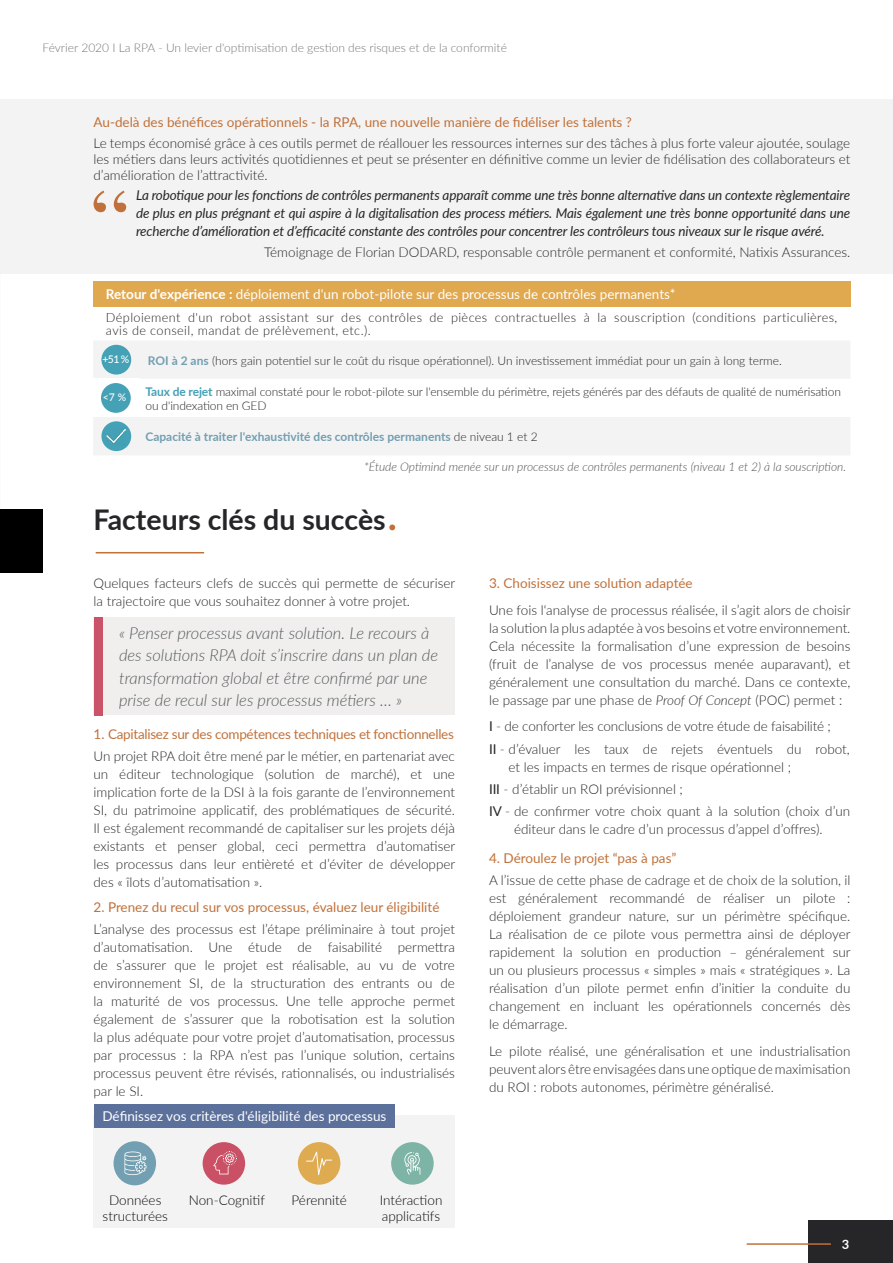
<style>
.page{position:relative;width:893px;height:1263px;background:#fff}
.page>*{position:absolute;margin:0;border:0;box-sizing:border-box;transform-origin:0 0}
.General_-_Titre_Part{font:700 28.5px "Lato";color:#262527}
.EXERGUE{font:italic 300 16.5px/22.5px "Lato";color:#585c5d}
.General_-_Texte{font:300 13.5px/18px "Lato";color:#262527;text-align:justify}
.General_-_Texte-2{font:italic 13.5px/18px "Lato";letter-spacing:-.01em;color:#262527;text-align:justify}
.General_-_Puce_Orang{font:300 13.5px/18px "Lato";color:#262527}
.general_-_sous_sous{font:13.5px "Lato";color:#c1713a}
.General_-_Texte-3{font:13.5px "Lato";color:#fff}
.SOMMAIRE_-_chiffre_j{font:300 13.5px "Lato";color:#040505}
.general_-_sous_sous-2{font:13.5px "Lato";letter-spacing:-.02em;color:#c1713a}
.General_-_Texte-4{font:13.5px "Lato";color:#c1713a}
.t1{font:700 12.9px "Lato";color:#fff}
.General_-_Texte-5{font:300 12.75px/13.5px "Lato";letter-spacing:.03em;color:#262527}
.General_-_Texte-6{font:300 12px/13.5px "Lato";letter-spacing:-.01em;color:#262527}
.General_-_note_bas_d{font:italic 300 12px "Lato";color:#535051}
.t2{font:300 12px "Lato";color:#7b7777}
.General_-_Texte-7{font:700 12px "Lato";color:#729fb1}
.SOMMAIRE_-_chiffre_j-2{font:500 10.5px "Lato";color:#fff}
.s1{font-weight:700}
.s2{font-weight:700;color:#729fb1}
.s3{font-weight:700;color:#44a1b6}
.s4{font-weight:300;color:#262527}
.s5{font-style:italic}
.s6{font-weight:400}
</style>
<div class="page">
<div style="left:808px;top:1220px;width:85px;height:43px;background:#262527"></div>
<hr style="left:747px;top:1243px;width:84px;height:2px;background:#c1713a">
<div style="left:0;top:509px;width:43px;height:64px;background:#000"></div>
<div style="left:0;top:99px;width:893px;height:175px;background:#f3f3f3"></div>
<div style="left:94px;top:617px;width:361px;height:98px;background:#f0efee"></div>
<div style="left:94px;top:617px;width:9px;height:99px;background:#cb5369"></div>
<div style="left:94px;top:1115px;width:361px;height:112px;background:#f3f3f3"></div>
<div style="left:94px;top:1104px;width:301px;height:23px;background:#5b709b"></div>
<div style="left:114px;top:1142px;width:42px;height:43px;background:#729fb1;border-radius:50%"></div>
<svg style="left:124px;top:1151px;width:22px;height:24px"></svg>
<div style="left:298px;top:1143px;width:42px;height:42px;background:#dfab50;border-radius:50%"></div>
<svg style="left:306px;top:1151px;width:26px;height:24px"></svg>
<div style="left:203px;top:1143px;width:42px;height:42px;background:#ca5165;border-radius:50%"></div>
<svg style="left:213px;top:1151px;width:24px;height:23px"></svg>
<div style="left:391px;top:1143px;width:43px;height:42px;background:#7eb4a5;border-radius:50%"></div>
<svg style="left:404px;top:1152px;width:16px;height:23px"></svg>
<div style="left:93px;top:281px;width:757px;height:25px;background:#e0a84f"></div>
<svg style="left:94px;top:341px;width:756px;height:114px;fill:#f3f3f3"></svg>
<div style="left:93px;top:379px;width:46px;height:38px;background:#fff"></div>
<div style="left:101px;top:345px;width:30px;height:30px;background:#44a1b6;border-radius:50%"></div>
<div style="left:101px;top:383px;width:30px;height:30px;background:#44a1b6;border-radius:50%"></div>
<div style="left:101px;top:421px;width:30px;height:30px;background:#44a1b6;border-radius:50%"></div>
<img style="left:107px;top:429px;width:19px;height:15px">
<svg style="left:94px;top:191px;width:32px;height:21px"></svg>
<svg style="left:389px;top:524px;width:6px;height:6px"></svg>
<hr style="left:96px;top:552px;width:108px;height:1px;background:#c1713a">
<p class="t2" style="left:43px;top:40px;width:466px">Février 2020 I La RPA - Un levier d'optimisation de gestion des risques et de la conformité</p>
<p class="general_-_sous_sous" style="left:94px;top:113px;width:540px">Au-delà des bénéfices opérationnels - la RPA, une nouvelle manière de fidéliser les talents ?</p>
<p class="General_-_Texte" style="left:94px;top:134px;width:758px;line-height:16.2px">Le temps économisé grâce à ces outils permet de réallouer les ressources internes sur des tâches à plus forte valeur ajoutée, soulage les métiers dans leurs activités quotidiennes et peut se présenter en définitive comme un levier de fidélisation des collaborateurs et d’amélioration de l’attractivité.</p>
<p class="General_-_Texte-2" style="left:136px;top:186px;width:716px">La robotique pour les fonctions de contrôles permanents apparaît comme une très bonne alternative dans un contexte règlementaire de plus en plus prégnant et qui aspire à la digitalisation des process métiers. Mais également une très bonne opportunité dans une recherche d’amélioration et d’efficacité constante des contrôles pour concentrer les contrôleurs tous niveaux sur le risque avéré.</p>
<p class="General_-_Texte" style="left:264px;top:242px;width:588px">Témoignage de Florian DODARD, responsable contrôle permanent et conformité, Natixis Assurances.</p>
<p class="General_-_Texte-3" style="left:106px;top:285px;width:571px"><span class="s1">Retour d'expérience :</span> déploiement d'un robot-pilote sur des processus de contrôles permanents*</p>
<p class="General_-_Texte-5" style="left:106px;top:310px;width:733px">Déploiement d'un robot assistant sur des contrôles de pièces contractuelles à la souscription (conditions particulières, avis de conseil, mandat de prélèvement, etc.).</p>
<p class="SOMMAIRE_-_chiffre_j-2" style="left:102px;top:352px;width:28px">+51 %</p>
<p class="General_-_Texte-6" style="left:148px;top:353px;width:635px"><span class="s2">ROI à 2 ans</span> (hors gain potentiel sur le coût du risque opérationnel). Un investissement immédiat pour un gain à long terme.</p>
<p class="SOMMAIRE_-_chiffre_j-2" style="left:103px;top:390px;width:25px">&lt;7 %</p>
<p class="General_-_Texte-6" style="left:145px;top:384px;width:697px"><span class="s3">Taux de rejet</span> maximal constaté pour le robot-pilote sur l'ensemble du périmètre, rejets générés par des défauts de qualité de numérisation ou d'indexation en GED</p>
<p class="General_-_Texte-7" style="left:145px;top:428px;width:394px">Capacité à traiter l'exhaustivité des contrôles permanents <span class="s4">de niveau 1 et 2</span></p>
<p class="General_-_note_bas_d" style="left:364px;top:458px;width:484px">*Étude Optimind menée sur un processus de contrôles permanents (niveau 1 et 2) à la souscription.</p>
<p class="General_-_Titre_Part" style="left:94px;top:499px;width:294px">Facteurs clés du succès</p>
<p class="General_-_Texte" style="left:94px;top:574px;width:363px">Quelques facteurs clefs de succès qui permette de sécuriser la trajectoire que vous souhaitez donner à votre projet.</p>
<p class="EXERGUE" style="left:119px;top:621px;width:321px">« Penser processus avant solution. Le recours à des solutions RPA doit s’inscrire dans un plan de transformation global et être confirmé par une prise de recul sur les processus métiers … »</p>
<p class="general_-_sous_sous-2" style="left:94px;top:724px;width:362px">1. Capitalisez sur des compétences techniques et fonctionnelles</p>
<p class="General_-_Texte" style="left:94px;top:746px;width:363px">Un projet RPA doit être mené par le métier, en partenariat avec un éditeur technologique (solution de marché), et une implication forte de la DSI à la fois garante de l’environnement SI, du patrimoine applicatif, des problématiques de sécurité.<br>Il est également recommandé de capitaliser sur les projets déjà existants et penser global, ceci permettra d’automatiser les processus dans leur entièreté et d’éviter de développer des « îlots d’automatisation ».</p>
<p class="general_-_sous_sous" style="left:94px;top:897px;width:347px">2. Prenez du recul sur vos processus, évaluez leur éligibilité</p>
<p class="General_-_Texte" style="left:94px;top:919px;width:363px">L’analyse des processus est l’étape préliminaire à tout projet d’automatisation. Une étude de faisabilité permettra de s’assurer que le projet est réalisable, au vu de votre environnement SI, de la structuration des entrants ou de la maturité de vos processus. Une telle approche permet également de s’assurer que la robotisation est la solution la plus adéquate pour votre projet d’automatisation, processus par processus : la RPA n’est pas l’unique solution, certains processus peuvent être révisés, rationnalisés, ou industrialisés par le SI.</p>
<p class="General_-_Texte-3" style="left:102px;top:1106px;width:285px">Définissez vos critères d'éligibilité des processus</p>
<p class="SOMMAIRE_-_chiffre_j" style="left:109px;top:1191px;width:54px">Données</p>
<p class="SOMMAIRE_-_chiffre_j" style="left:103px;top:1206px;width:67px">structurées</p>
<p class="SOMMAIRE_-_chiffre_j" style="left:189px;top:1191px;width:78px">Non-Cognitif</p>
<p class="SOMMAIRE_-_chiffre_j" style="left:292px;top:1191px;width:57px">Pérennité</p>
<p class="SOMMAIRE_-_chiffre_j" style="left:380px;top:1191px;width:64px">Intéraction</p>
<p class="SOMMAIRE_-_chiffre_j" style="left:382px;top:1206px;width:60px">applicatifs</p>
<p class="General_-_Texte-4" style="left:489px;top:574px;width:205px">3. Choisissez une solution adaptée</p>
<p class="General_-_Texte" style="left:489px;top:600px;width:363px">Une fois l‘analyse de processus réalisée, il s’agit alors de choisir la solution la plus adaptée à vos besoins et votre environnement.</p>
<p class="General_-_Texte" style="left:489px;top:636px;width:363px">Cela nécessite la formalisation d’une expression de besoins (fruit de l’analyse de vos processus menée auparavant), et généralement une consultation du marché. Dans ce contexte, le passage par une phase de <span class="s5">Proof Of Concept</span> (POC) permet :</p>
<p class="General_-_Puce_Orang" style="left:489px;top:717px;width:343px"><span class="s6">I</span> - de conforter les conclusions de votre étude de faisabilité ;</p>
<p class="General_-_Puce_Orang" style="left:509px;top:739px;width:343px;text-indent:-20px"><span class="s6">II</span> - d’évaluer les taux de rejets éventuels du robot, et les impacts en termes de risque opérationnel ;</p>
<p class="General_-_Puce_Orang" style="left:489px;top:779px;width:196px"><span class="s6">III</span> - d’établir un ROI prévisionnel ;</p>
<p class="General_-_Puce_Orang" style="left:489px;top:802px;width:363px;text-align:center"><span class="s6">IV</span> - de confirmer votre choix quant à la solution (choix d’un éditeur dans le cadre d’un processus d’appel d’offres).</p>
<p class="general_-_sous_sous" style="left:489px;top:848px;width:189px">4. Déroulez le projet “pas à pas”</p>
<p class="General_-_Texte" style="left:489px;top:871px;width:363px">A l’issue de cette phase de cadrage et de choix de la solution, il est généralement recommandé de réaliser un pilote : déploiement grandeur nature, sur un périmètre spécifique.<br>La réalisation de ce pilote vous permettra ainsi de déployer rapidement la solution en production – généralement sur un ou plusieurs processus « simples » mais « stratégiques ». La réalisation d’un pilote permet enfin d’initier la conduite du changement en incluant les opérationnels concernés dès le démarrage.</p>
<p class="General_-_Texte" style="left:489px;top:1041px;width:363px">Le pilote réalisé, une généralisation et une industrialisation peuvent alors être envisagées dans une optique de maximisation du ROI : robots autonomes, périmètre généralisé.</p>
<p class="t1" style="left:842px;top:1234px;width:9px">3</p>
</div>
